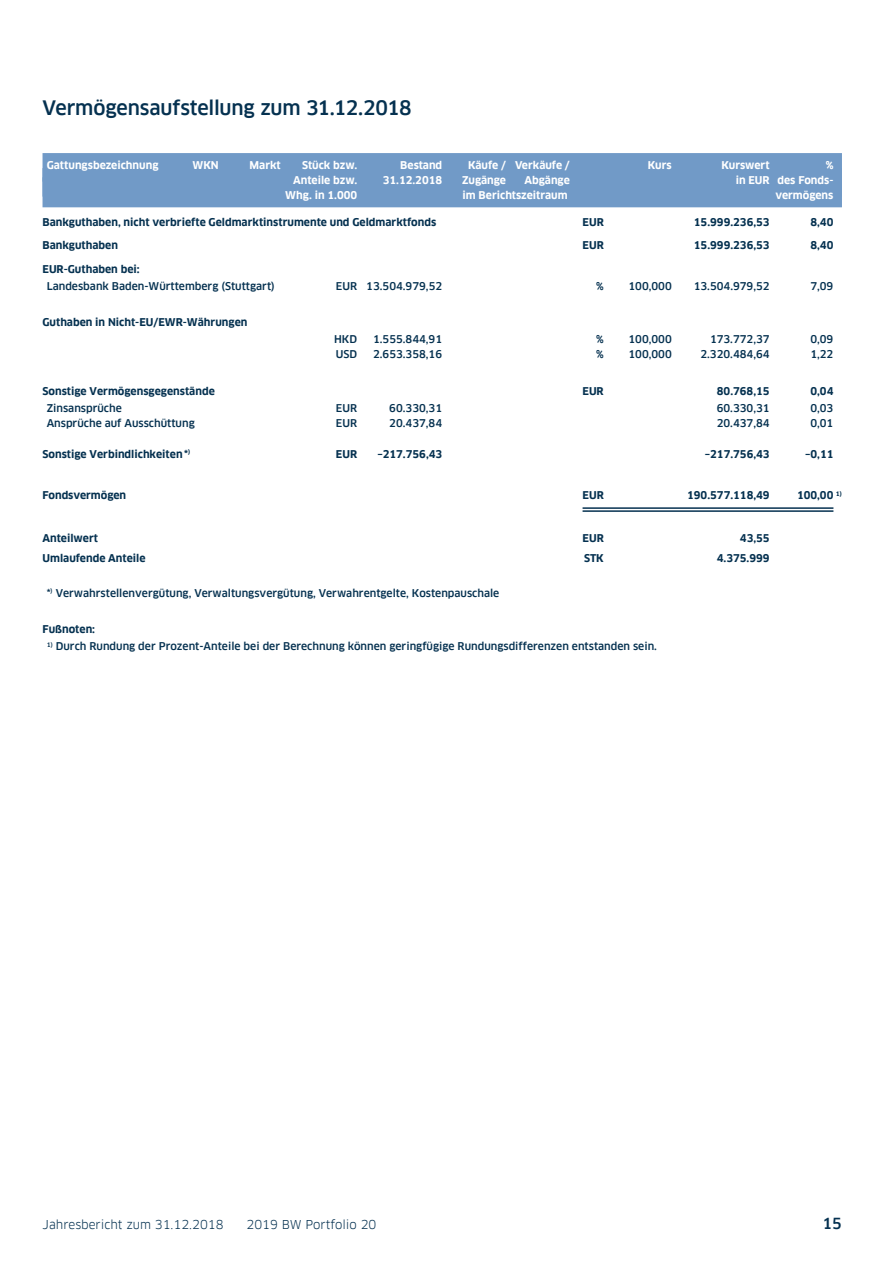
<style>
.page{position:relative;width:893px;height:1263px;background:#fff}
.page>*{position:absolute;margin:0;border:0;box-sizing:border-box;transform-origin:0 0}
.t1{font:500 19.5px "Clanfor LBBW";letter-spacing:-.01em;color:#053150}
.t2{font:500 15px "Clanfor LBBW";color:#053150}
.t3{font:12px "Clanfor LBBW";color:#053150}
.t4{font:500 10.5px "Clanfor LBBW";color:#053150}
.t5{font:700 10.5px "Clanfor LBBW";color:#053150}
.t6{font:700 10.5px "Clanfor LBBW";color:#fff}
</style>
<div class="page">
<div style="left:43px;top:153px;width:799px;height:29px;background:#719ac7"></div>
<div style="left:43px;top:177px;width:799px;height:30px;background:#719ac7"></div>
<hr style="left:583px;top:507px;width:250px;height:2px;background:#053150">
<hr style="left:583px;top:510px;width:250px;height:2px;background:#053150">
<h1 class="t1" style="left:43px;top:96px;width:371px">Vermögensaufstellung zum 31.12.2018</h1>
<p class="t6" style="left:47px;top:159px;width:113px">Gattungsbezeichnung</p>
<p class="t6" style="left:193px;top:159px;width:28px">WKN</p>
<p class="t6" style="left:250px;top:159px;width:33px">Markt</p>
<p class="t6" style="left:302px;top:159px;width:57px">Stück bzw.</p>
<p class="t6" style="left:400px;top:159px;width:43px">Bestand</p>
<p class="t6" style="left:468px;top:159px;width:103px">Käufe / Verkäufe /</p>
<p class="t6" style="left:648px;top:159px;width:25px">Kurs</p>
<p class="t6" style="left:721px;top:159px;width:50px">Kurswert</p>
<p class="t6" style="left:826px;top:159px;width:9px">%</p>
<p class="t6" style="left:293px;top:174px;width:66px">Anteile bzw.</p>
<p class="t6" style="left:383px;top:174px;width:61px">31.12.2018</p>
<p class="t6" style="left:462px;top:174px;width:45px">Zugänge</p>
<p class="t6" style="left:524px;top:174px;width:47px">Abgänge</p>
<p class="t6" style="left:736px;top:174px;width:99px">in EUR des Fonds-</p>
<p class="t6" style="left:285px;top:189px;width:73px">Whg. in 1.000</p>
<p class="t6" style="left:463px;top:189px;width:107px">im Berichtszeitraum</p>
<p class="t6" style="left:775px;top:189px;width:60px">vermögens</p>
<p class="t5" style="left:43px;top:216px;width:395px">Bankguthaben, nicht verbriefte Geldmarktinstrumente und Geldmarktfonds</p>
<p class="t5" style="left:583px;top:216px;width:23px">EUR</p>
<p class="t5" style="left:694px;top:216px;width:77px">15.999.236,53</p>
<p class="t5" style="left:810px;top:216px;width:24px">8,40</p>
<p class="t5" style="left:42px;top:239px;width:77px">Bankguthaben</p>
<p class="t5" style="left:583px;top:239px;width:23px">EUR</p>
<p class="t5" style="left:694px;top:239px;width:77px">15.999.236,53</p>
<p class="t5" style="left:810px;top:239px;width:24px">8,40</p>
<p class="t5" style="left:42px;top:263px;width:99px">EUR-Guthaben bei:</p>
<p class="t4" style="left:47px;top:280px;width:230px">Landesbank Baden-Württemberg (Stuttgart)</p>
<p class="t4" style="left:336px;top:280px;width:108px">EUR 13.504.979,52</p>
<p class="t4" style="left:596px;top:280px;width:9px">%</p>
<p class="t4" style="left:628px;top:280px;width:45px">100,000</p>
<p class="t4" style="left:694px;top:280px;width:77px">13.504.979,52</p>
<p class="t4" style="left:810px;top:280px;width:25px">7,09</p>
<p class="t5" style="left:42px;top:316px;width:206px">Guthaben in Nicht-EU/EWR-Währungen</p>
<p class="t4" style="left:334px;top:333px;width:25px">HKD</p>
<p class="t4" style="left:373px;top:333px;width:71px">1.555.844,91</p>
<p class="t4" style="left:596px;top:333px;width:9px">%</p>
<p class="t4" style="left:628px;top:333px;width:45px">100,000</p>
<p class="t4" style="left:710px;top:333px;width:61px">173.772,37</p>
<p class="t4" style="left:810px;top:333px;width:25px">0,09</p>
<p class="t4" style="left:336px;top:348px;width:23px">USD</p>
<p class="t4" style="left:373px;top:348px;width:71px">2.653.358,16</p>
<p class="t4" style="left:596px;top:348px;width:9px">%</p>
<p class="t4" style="left:628px;top:348px;width:45px">100,000</p>
<p class="t4" style="left:700px;top:348px;width:71px">2.320.484,64</p>
<p class="t4" style="left:810px;top:348px;width:25px">1,22</p>
<p class="t5" style="left:42px;top:385px;width:174px">Sonstige Vermögensgegenstände</p>
<p class="t5" style="left:582px;top:385px;width:23px">EUR</p>
<p class="t5" style="left:717px;top:385px;width:54px">80.768,15</p>
<p class="t5" style="left:810px;top:385px;width:24px">0,04</p>
<p class="t4" style="left:47px;top:402px;width:77px">Zinsansprüche</p>
<p class="t4" style="left:336px;top:402px;width:23px">EUR</p>
<p class="t4" style="left:389px;top:402px;width:54px">60.330,31</p>
<p class="t4" style="left:717px;top:402px;width:54px">60.330,31</p>
<p class="t4" style="left:810px;top:402px;width:25px">0,03</p>
<p class="t4" style="left:47px;top:417px;width:150px">Ansprüche auf Ausschüttung</p>
<p class="t4" style="left:336px;top:417px;width:23px">EUR</p>
<p class="t4" style="left:389px;top:417px;width:54px">20.437,84</p>
<p class="t4" style="left:717px;top:417px;width:54px">20.437,84</p>
<p class="t4" style="left:810px;top:417px;width:25px">0,01</p>
<p class="t5" style="left:42px;top:448px;width:149px">Sonstige Verbindlichkeiten *<sup>)</sup></p>
<p class="t5" style="left:336px;top:448px;width:23px">EUR</p>
<p class="t5" style="left:377px;top:448px;width:66px">–217.756,43</p>
<p class="t5" style="left:705px;top:448px;width:66px">–217.756,43</p>
<p class="t5" style="left:805px;top:448px;width:30px">–0,11</p>
<p class="t5" style="left:43px;top:489px;width:85px">Fondsvermögen</p>
<p class="t5" style="left:583px;top:489px;width:23px">EUR</p>
<p class="t5" style="left:687px;top:489px;width:84px">190.577.118,49</p>
<p class="t5" style="left:797px;top:489px;width:46px">100,00 <sup>1)</sup></p>
<p class="t5" style="left:43px;top:532px;width:57px">Anteilwert</p>
<p class="t5" style="left:583px;top:532px;width:23px">EUR</p>
<p class="t5" style="left:740px;top:532px;width:31px">43,55</p>
<p class="t5" style="left:43px;top:552px;width:105px">Umlaufende Anteile</p>
<p class="t5" style="left:584px;top:552px;width:21px">STK</p>
<p class="t5" style="left:717px;top:552px;width:54px">4.375.999</p>
<p class="t4" style="left:47px;top:587px;width:454px">*<sup>)</sup> Verwahrstellenvergütung, Verwaltungsvergütung, Verwahrentgelte, Kostenpauschale</p>
<p class="t5" style="left:43px;top:623px;width:54px">Fußnoten:</p>
<p class="t4" style="left:47px;top:640px;width:612px"><sup>1)</sup> Durch Rundung der Prozent-Anteile bei der Berechnung können geringfügige Rundungsdifferenzen entstanden sein.</p>
<p class="t3" style="left:43px;top:1217px;width:183px">Jahresbericht zum 31.12.2018</p>
<p class="t3" style="left:247px;top:1217px;width:131px">2019 BW Portfolio 20</p>
<h2 class="t2" style="left:823px;top:1215px;width:21px">15</h2>
</div>
